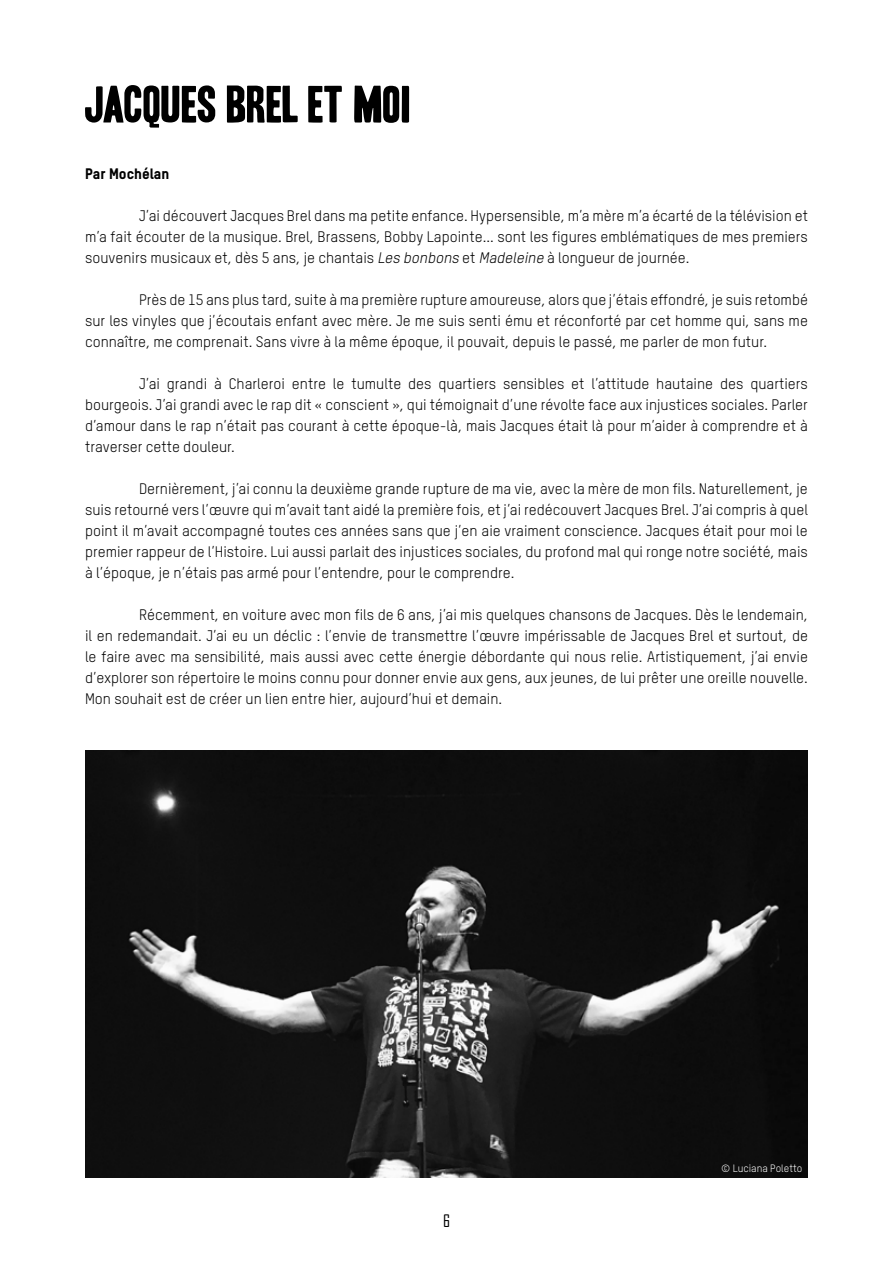
<style>
.page{position:relative;width:893px;height:1263px;background:#fff}
.page>*{position:absolute;margin:0;border:0;box-sizing:border-box;transform-origin:0 0}
.t1{font:16.5px "Agency FB";color:#000}
.t2{font:15px/21px "TSTAR";color:#000;text-align:justify}
.t3{font:800 15px "TSTAR";color:#000}
.t4{font:10.5px "TSTAR";color:#fff}
.s1{font-style:italic}
</style>
<div class="page">
<svg style="left:85px;top:85px;width:324px;height:43px"></svg>
<img style="left:85px;top:751px;width:723px;height:427px">
<p class="t3" style="left:85px;top:164px;width:86px">Par Mochélan</p>
<p class="t2" style="left:85px;top:205px;width:724px;text-indent:54px">J’ai découvert Jacques Brel dans ma petite enfance. Hypersensible, m’a mère m’a écarté de la télévision et m’a fait écouter de la musique. Brel, Brassens, Bobby Lapointe... sont les figures emblématiques de mes premiers souvenirs musicaux et, dès 5 ans, je chantais <span class="s1">Les bonbons</span> et <span class="s1">Madeleine</span> à longueur de journée.</p>
<p class="t2" style="left:85px;top:289px;width:724px;text-indent:54px">Près de 15 ans plus tard, suite à ma première rupture amoureuse, alors que j’étais effondré, je suis retombé sur les vinyles que j’écoutais enfant avec mère. Je me suis senti ému et réconforté par cet homme qui, sans me connaître, me comprenait. Sans vivre à la même époque, il pouvait, depuis le passé, me parler de mon futur.</p>
<p class="t2" style="left:85px;top:373px;width:724px;text-indent:54px">J’ai grandi à Charleroi entre le tumulte des quartiers sensibles et l’attitude hautaine des quartiers bourgeois. J’ai grandi avec le rap dit « conscient », qui témoignait d’une révolte face aux injustices sociales. Parler d’amour dans le rap n’était pas courant à cette époque-là, mais Jacques était là pour m’aider à comprendre et à traverser cette douleur.</p>
<p class="t2" style="left:85px;top:478px;width:724px;text-indent:54px">Dernièrement, j’ai connu la deuxième grande rupture de ma vie, avec la mère de mon fils. Naturellement, je suis retourné vers l’œuvre qui m’avait tant aidé la première fois, et j’ai redécouvert Jacques Brel. J’ai compris à quel point il m’avait accompagné toutes ces années sans que j’en aie vraiment conscience. Jacques était pour moi le premier rappeur de l’Histoire. Lui aussi parlait des injustices sociales, du profond mal qui ronge notre société, mais à l’époque, je n’étais pas armé pour l’entendre, pour le comprendre.</p>
<p class="t2" style="left:85px;top:604px;width:724px;text-indent:54px">Récemment, en voiture avec mon fils de 6 ans, j’ai mis quelques chansons de Jacques. Dès le lendemain, il en redemandait. J’ai eu un déclic : l’envie de transmettre l’œuvre impérissable de Jacques Brel et surtout, de le faire avec ma sensibilité, mais aussi avec cette énergie débordante qui nous relie. Artistiquement, j’ai envie d’explorer son répertoire le moins connu pour donner envie aux gens, aux jeunes, de lui prêter une oreille nouvelle.<br>Mon souhait est de créer un lien entre hier, aujourd’hui et demain.</p>
<p class="t1" style="left:443px;top:1210px;width:8px">6</p>
<p class="t4" style="left:721px;top:1161px;width:83px">© Luciana Poletto</p>
</div>
